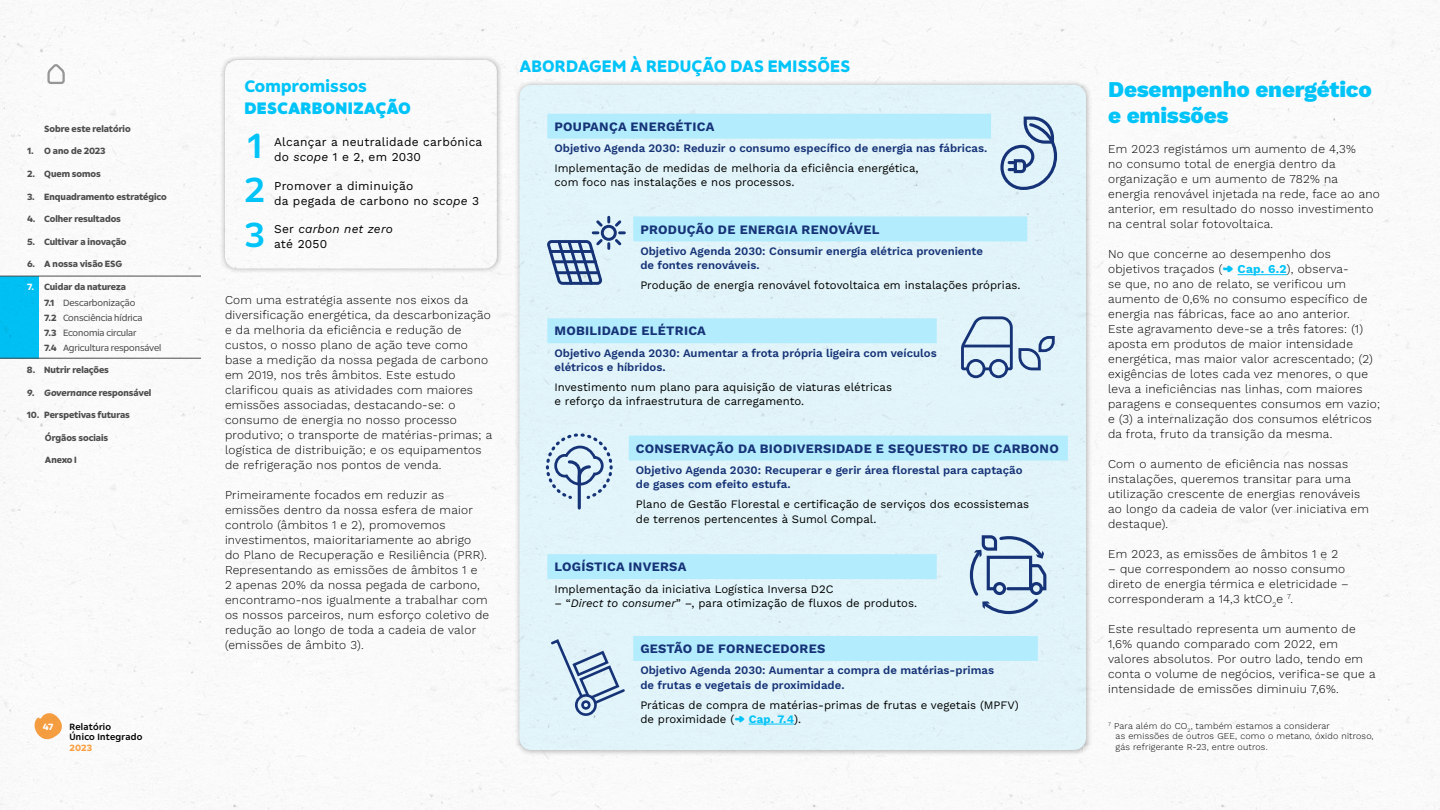
<style>
.page{position:relative;width:1440px;height:810px;background:#fff}
.page>*{position:absolute;margin:0;border:0;box-sizing:border-box;transform-origin:0 0}
.t1{font:500 34.5px/44.3px "Sumol Compal Type";color:#00c4f8;text-align:justify}
.t2{font:800 22.5px/26.2px "Work Sans";letter-spacing:-.01em;color:#00c4f8}
.t3{font:700 16.5px "Sumol Compal Type";letter-spacing:.01em;color:#00c4f8}
.t4{font:800 16.5px "Sumol Compal Type";letter-spacing:.005em;color:#00c4f8}
.t5{font:700 12.83px "Work Sans";letter-spacing:.02em;color:#163377}
.t6{font:300 12px/15px "Work Sans";letter-spacing:.02em;color:#000}
.t7{font:12px/15px "Work Sans";letter-spacing:.02em;color:#000}
.t8{font:italic 12px/15px "Work Sans";letter-spacing:.015em;color:#000}
.t9{font:11.4px/14.2px "Work Sans";color:#000}
.t10{font:600 11.4px/14.2px "Work Sans";color:#163377}
.t11{font:700 9px "Sumol Compal Type";letter-spacing:-.01em;color:#4d4d4d}
.t12{font:300 9px/10.5px "Work Sans";letter-spacing:.02em;color:#000}
.t13{font:9px/15.2px "Sumol Compal Type";letter-spacing:-.015em;color:#4d4d4d}
.t14{font:italic 700 9px "Sumol Compal Type";letter-spacing:-.01em;color:#4d4d4d}
.t15{font:500 9px/10.5px "Sumol Compal Type";letter-spacing:.03em;color:#000}
.t16{font:700 9px "Sumol Compal Type";color:#faa040}
.t17{font:700 9px "Sumol Compal Type";color:#fff}
.s1{font-weight:700;color:#fff}
.s2{font-weight:700}
.s3{font-style:normal}
.s4{font-style:italic}
.s5{color:#00c4f8}
.s6{font-weight:700;color:#00c4f8}
</style>
<div class="page">
<img style="left:0;top:0;width:1440px;height:810px">
<div style="left:514px;top:79px;width:578px;height:677px;background:#000;opacity:.3"></div>
<div style="left:519px;top:85px;width:567px;height:665px;background:#e6f9fe;border-radius:12px"></div>
<div style="left:219px;top:54px;width:284px;height:220px;background:#000;opacity:.3"></div>
<div style="left:225px;top:60px;width:272px;height:208px;background:#fff;border-radius:12px"></div>
<div style="left:633px;top:636px;width:405px;height:25px;background:#b3edfd"></div>
<hr style="left:749px;top:724px;width:45px;height:1px;background:#00c4f8">
<div style="left:547px;top:114px;width:444px;height:25px;background:#b3edfd"></div>
<div style="left:633px;top:216px;width:394px;height:25px;background:#b3edfd"></div>
<div style="left:547px;top:318px;width:390px;height:25px;background:#b3edfd"></div>
<div style="left:629px;top:436px;width:439px;height:25px;background:#b3edfd"></div>
<div style="left:547px;top:554px;width:390px;height:25px;background:#b3edfd"></div>
<svg style="left:1000px;top:116px;width:58px;height:74px"></svg>
<svg style="left:545px;top:432px;width:68px;height:78px"></svg>
<svg style="left:549px;top:639px;width:76px;height:67px"></svg>
<div style="left:575px;top:694px;width:22px;height:22px;border:3px solid #163377;border-radius:50%"></div>
<div style="left:581px;top:700px;width:10px;height:10px;border:3px solid #163377;border-radius:50%"></div>
<svg style="left:969px;top:535px;width:78px;height:80px"></svg>
<div style="left:989px;top:359px;width:19px;height:19px;border:3px solid #163377;border-radius:50%"></div>
<div style="left:966px;top:359px;width:19px;height:19px;border:3px solid #163377;border-radius:50%"></div>
<svg style="left:961px;top:315px;width:94px;height:57px"></svg>
<svg style="left:547px;top:217px;width:77px;height:70px"></svg>
<hr style="left:1238px;top:274px;width:49px;height:1px;background:#00c4f8">
<div style="left:0;top:276px;width:38px;height:82px;background:#00c4f8"></div>
<hr style="left:0;top:276px;width:201px;height:1px;background:#4d4d4d">
<hr style="left:0;top:358px;width:201px;height:1px;background:#4d4d4d">
<svg style="left:34px;top:713px;width:28px;height:33px"></svg>
<svg style="left:46px;top:62px;width:20px;height:23px"></svg>
<p class="t11" style="left:44px;top:122px;width:88px">Sobre este relatório</p>
<p class="t11" style="left:27px;top:145px;width:80px">1. O ano de 2023</p>
<p class="t11" style="left:27px;top:168px;width:75px">2. Quem somos</p>
<p class="t11" style="left:27px;top:190px;width:141px">3. Enquadramento estratégico</p>
<p class="t11" style="left:27px;top:213px;width:96px">4. Colher resultados</p>
<p class="t11" style="left:27px;top:235px;width:101px">5. Cultivar a inovação</p>
<p class="t11" style="left:27px;top:258px;width:97px">6. A nossa visão ESG</p>
<p class="t13" style="left:44px;top:279px;width:119px;text-indent:-17px"><span class="s1">7.</span> <span class="s2">Cuidar da natureza<br>7.1</span> Descarbonização<br><span class="s2">7.2</span> Consciência hídrica<br><span class="s2">7.3</span> Economia circular<br><span class="s2">7.4</span> Agricultura responsável</p>
<p class="t11" style="left:27px;top:364px;width:84px">8. Nutrir relações</p>
<p class="t14" style="left:27px;top:386px;width:126px">9. Governance <span class="s3">responsável</span></p>
<p class="t11" style="left:27px;top:409px;width:105px">10. Perspetivas futuras</p>
<p class="t11" style="left:45px;top:431px;width:65px">Órgãos sociais</p>
<p class="t11" style="left:45px;top:454px;width:33px">Anexo I</p>
<p class="t17" style="left:43px;top:720px;width:12px">47</p>
<p class="t15" style="left:69px;top:721px;width:75px">Relatório<br>Único Integrado</p>
<p class="t16" style="left:69px;top:741px;width:24px">2023</p>
<h3 class="t3" style="left:244px;top:75px;width:124px">Compromissos</h3>
<h3 class="t4" style="left:244px;top:96px;width:168px">DESCARBONIZAÇÃO</h3>
<h1 class="t1" style="left:245px;top:123px;width:22px">1<br>2<br>3</h1>
<p class="t7" style="left:274px;top:134px;width:210px">Alcançar a neutralidade carbónica do <span class="s4">scope</span> 1 e 2, em 2030</p>
<p class="t7" style="left:274px;top:178px;width:207px">Promover a diminuição<br>da pegada de carbono no <span class="s4">scope</span> 3</p>
<p class="t8" style="left:274px;top:221px;width:120px"><span class="s3">Ser</span> carbon net zero <span class="s3">até 2050</span></p>
<p class="t6" style="left:225px;top:292px;width:269px">Com uma estratégia assente nos eixos da diversificação energética, da descarbonização e da melhoria da eficiência e redução de custos, o nosso plano de ação teve como base a medição da nossa pegada de carbono em 2019, nos três âmbitos. Este estudo clarificou quais as atividades com maiores emissões associadas, destacando-se: o consumo de energia no nosso processo produtivo; o transporte de matérias-primas; a logística de distribuição; e os equipamentos de refrigeração nos pontos de venda.</p>
<p class="t6" style="left:225px;top:487px;width:266px">Primeiramente focados em reduzir as emissões dentro da nossa esfera de maior controlo (âmbitos 1 e 2), promovemos investimentos, maioritariamente ao abrigo<br>do Plano de Recuperação e Resiliência (PRR).<br>Representando as emissões de âmbitos 1 e<br>2 apenas 20% da nossa pegada de carbono, encontramo-nos igualmente a trabalhar com os nossos parceiros, num esforço coletivo de redução ao longo de toda a cadeia de valor (emissões de âmbito 3).</p>
<h3 class="t3" style="left:519px;top:54px;width:332px">ABORDAGEM À REDUÇÃO DAS EMISSÕES</h3>
<p class="t5" style="left:554px;top:117px;width:162px">POUPANÇA ENERGÉTICA</p>
<p class="t10" style="left:554px;top:141px;width:434px">Objetivo Agenda 2030: Reduzir o consumo específico de energia nas fábricas.</p>
<p class="t9" style="left:554px;top:161px;width:366px">Implementação de medidas de melhoria da eficiência energética, com foco nas instalações e nos processos.</p>
<p class="t5" style="left:640px;top:219px;width:241px">PRODUÇÃO DE ENERGIA RENOVÁVEL</p>
<p class="t10" style="left:640px;top:244px;width:344px">Objetivo Agenda 2030: Consumir energia elétrica proveniente de fontes renováveis.</p>
<p class="t9" style="left:640px;top:278px;width:382px">Produção de energia renovável fotovoltaica em instalações próprias.</p>
<p class="t5" style="left:554px;top:321px;width:153px">MOBILIDADE ELÉTRICA</p>
<p class="t10" style="left:554px;top:345px;width:384px">Objetivo Agenda 2030: Aumentar a frota própria ligeira com veículos elétricos e híbridos.</p>
<p class="t9" style="left:554px;top:379px;width:339px">Investimento num plano para aquisição de viaturas elétricas e reforço da infraestrutura de carregamento.</p>
<p class="t5" style="left:636px;top:439px;width:424px">CONSERVAÇÃO DA BIODIVERSIDADE E SEQUESTRO DE CARBONO</p>
<p class="t10" style="left:636px;top:463px;width:388px">Objetivo Agenda 2030: Recuperar e gerir área florestal para captação de gases com efeito estufa.</p>
<p class="t9" style="left:636px;top:497px;width:395px">Plano de Gestão Florestal e certificação de serviços dos ecossistemas de terrenos pertencentes à Sumol Compal.</p>
<p class="t5" style="left:554px;top:557px;width:133px">LOGÍSTICA INVERSA</p>
<p class="t9" style="left:554px;top:581px;width:281px">Implementação da iniciativa Logística Inversa D2C</p>
<p class="t9" style="left:554px;top:595px;width:364px">– “<span class="s4">Direct to consumer</span>” –, para otimização de fluxos de produtos.</p>
<p class="t5" style="left:640px;top:639px;width:186px">GESTÃO DE FORNECEDORES</p>
<p class="t10" style="left:640px;top:663px;width:355px">Objetivo Agenda 2030: Aumentar a compra de matérias-primas de frutas e vegetais de proximidade.</p>
<p class="t9" style="left:640px;top:697px;width:380px">Práticas de compra de matérias-primas de frutas e vegetais (MPFV) de proximidade (<span class="s5">➜</span> <span class="s6">Cap. 7.4</span>).</p>
<h2 class="t2" style="left:1108px;top:76px;width:265px">Desempenho energético e emissões</h2>
<p class="t6" style="left:1108px;top:142px;width:273px">Em 2023 registámos um aumento de 4,3%<br>no consumo total de energia dentro da organização e um aumento de 782% na energia renovável injetada na rede, face ao ano anterior, em resultado do nosso investimento na central solar fotovoltaica.</p>
<p class="t6" style="left:1108px;top:247px;width:273px">No que concerne ao desempenho dos objetivos traçados (<span class="s5">➜</span> <span class="s6">Cap. 6.2</span>), observa-<br>se que, no ano de relato, se verificou um aumento de 0,6% no consumo específico de energia nas fábricas, face ao ano anterior.<br>Este agravamento deve-se a três fatores: (1) aposta em produtos de maior intensidade energética, mas maior valor acrescentado; (2) exigências de lotes cada vez menores, o que leva a ineficiências nas linhas, com maiores paragens e consequentes consumos em vazio; e (3) a internalização dos consumos elétricos da frota, fruto da transição da mesma.</p>
<p class="t6" style="left:1108px;top:457px;width:262px">Com o aumento de eficiência nas nossas instalações, queremos transitar para uma utilização crescente de energias renováveis ao longo da cadeia de valor (ver iniciativa em destaque).</p>
<p class="t6" style="left:1108px;top:547px;width:232px">Em 2023, as emissões de âmbitos 1 e 2</p>
<p class="t6" style="left:1108px;top:562px;width:242px">– que correspondem ao nosso consumo direto de energia térmica e eletricidade – corresponderam a 14,3 ktCO<sub>2</sub>e <sup>7</sup>.</p>
<p class="t6" style="left:1108px;top:622px;width:269px">Este resultado representa um aumento de 1,6% quando comparado com 2022, em valores absolutos. Por outro lado, tendo em conta o volume de negócios, verifica-se que a intensidade de emissões diminuiu 7,6%.</p>
<p class="t12" style="left:1116px;top:720px;width:259px;text-indent:-8px"><sup>7</sup> Para além do CO<sub>2</sub>, também estamos a considerar<br>as emissões de outros GEE, como o metano, óxido nitroso, gás refrigerante R-23, entre outros.</p>
</div>
